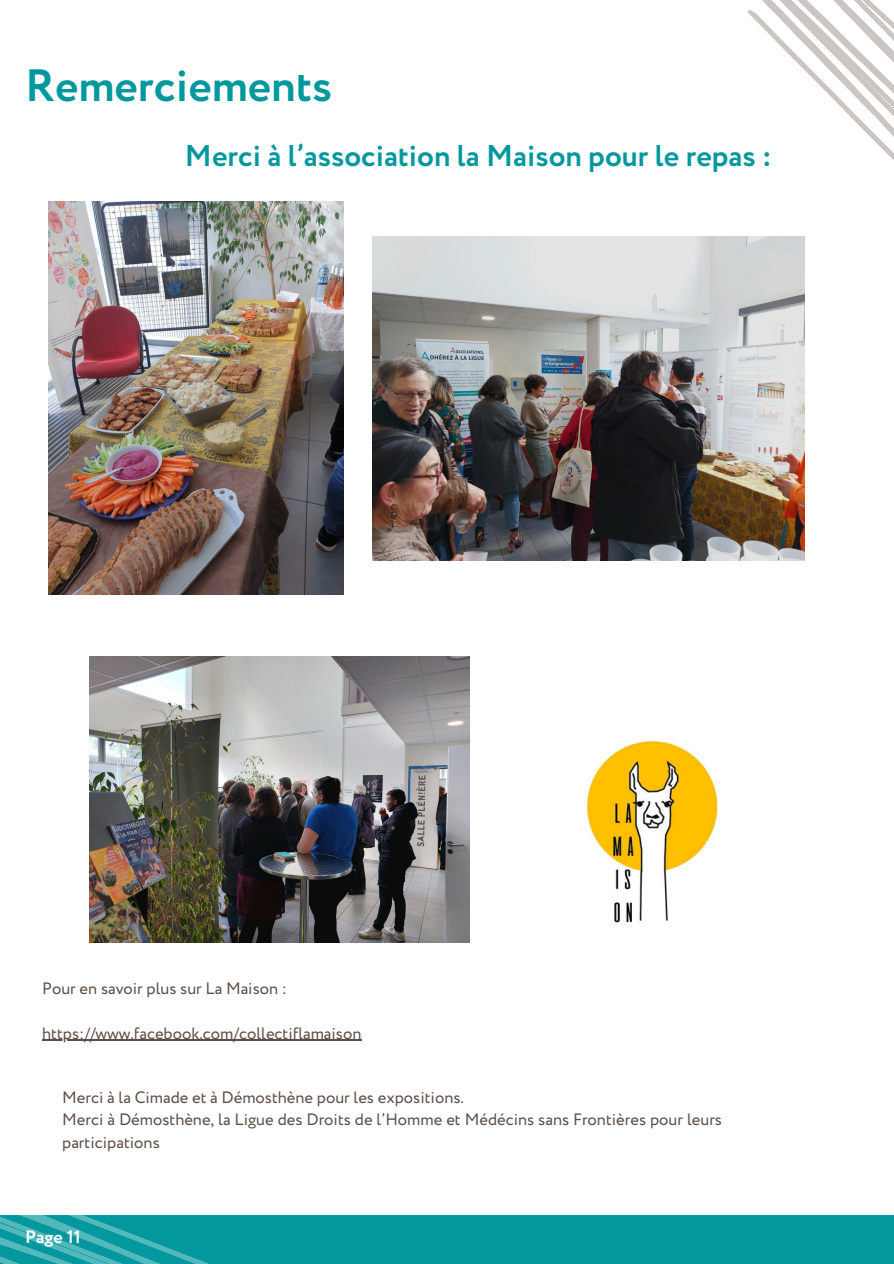
<style>
.page{position:relative;width:894px;height:1264px;background:#fff}
.page>*{position:absolute;margin:0;border:0;box-sizing:border-box;transform-origin:0 0}
.t1{font:700 45.15px "Circe";color:#03989e}
.t2{font:700 30px "Circe";color:#03989e}
.t3{font:700 18px "Circe";color:#fff}
.t4{font:16.5px/22.5px "Circe";color:#5d4d46}
</style>
<div class="page">
<div style="left:0;top:1214px;width:893px;height:49px;background:#03989e"></div>
<svg style="left:677px;top:0;width:216px;height:561px"></svg>
<svg style="left:0;top:1039px;width:386px;height:224px"></svg>
<img style="left:48px;top:201px;width:295px;height:393px">
<img style="left:372px;top:237px;width:432px;height:324px">
<img style="left:586px;top:740px;width:132px;height:183px">
<img style="left:89px;top:656px;width:381px;height:286px">
<hr style="left:42px;top:1039px;width:319px;height:1px;background:#5d4d46">
<h1 class="t1" style="left:25px;top:55px;width:308px">Remerciements</h1>
<h2 class="t2" style="left:185px;top:135px;width:588px">Merci à l’association la Maison pour le repas :</h2>
<p class="t4" style="left:42px;top:977px;width:246px">Pour en savoir plus sur La Maison :</p>
<p class="t4" style="left:42px;top:1022px;width:320px">https://www.facebook.com/collectiflamaison</p>
<p class="t4" style="left:62px;top:1086px;width:661px">Merci à la Cimade et à Démosthène pour les expositions.<br>Merci à Démosthène, la Ligue des Droits de l’Homme et Médécins sans Frontières pour leurs participations</p>
<p class="t3" style="left:25px;top:1224px;width:57px">Page 11</p>
</div>
